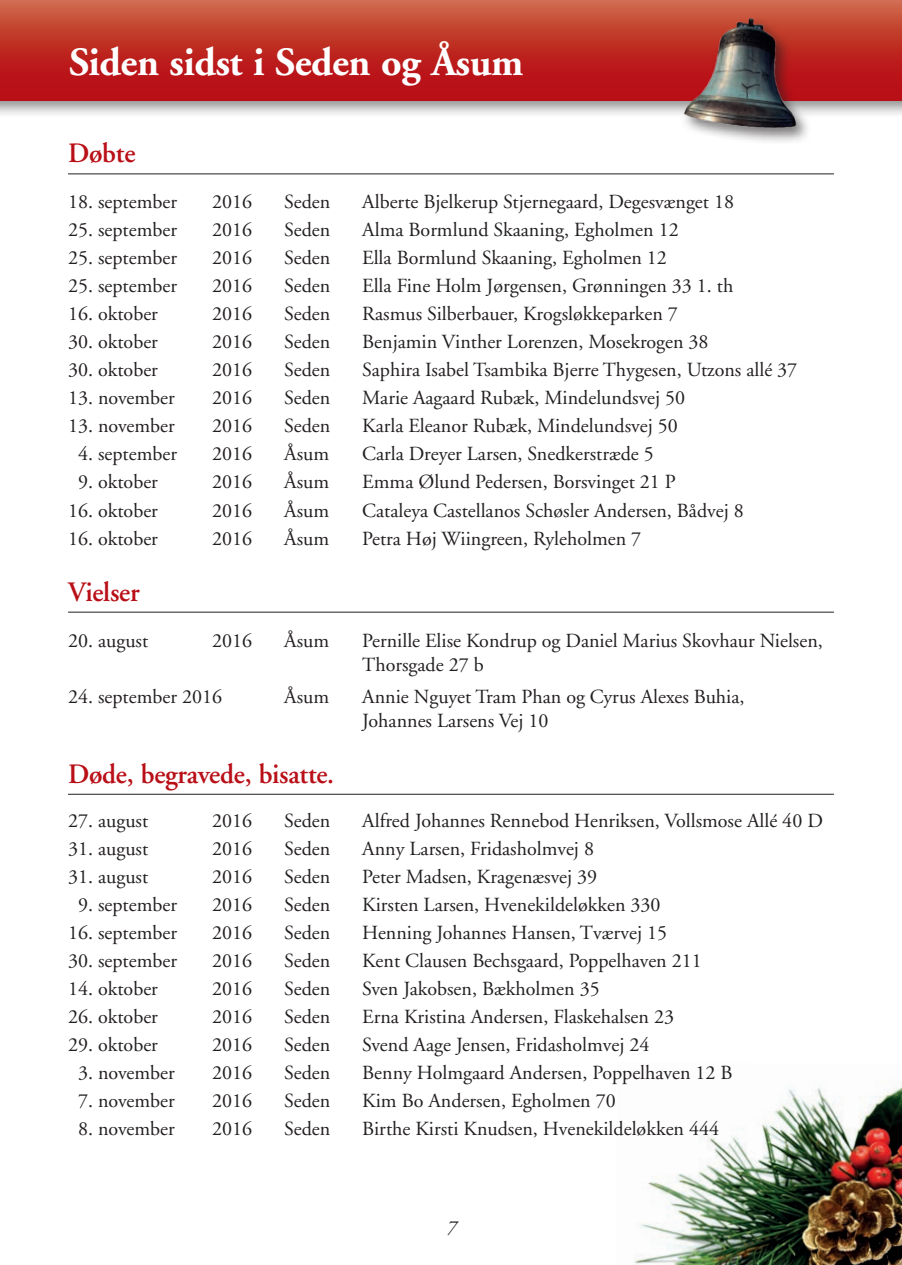
<style>
.page{position:relative;width:902px;height:1265px;background:#fff}
.page>*{position:absolute;margin:0;border:0;box-sizing:border-box;transform-origin:0 0}
.t1{font:700 40px "Adobe Garamond";letter-spacing:-.01em;color:#fff}
.t2{font:600 28px "Adobe Garamond";letter-spacing:-.01em;color:#b90f17}
.t3{font:20px/24px "Adobe Garamond";color:#231f20}
.t4{font:italic 20px "Adobe Garamond";color:#231f20}
</style>
<div class="page">
<img style="left:634px;top:1082px;width:267px;height:182px">
<div style="left:0;top:0;width:901px;height:119px;background:#231f20;opacity:.5"></div>
<svg style="left:0;top:0;width:901px;height:101px"></svg>
<img style="left:678px;top:5px;width:134px;height:135px">
<hr style="left:68px;top:173px;width:765px;height:1px;background:#231f20">
<hr style="left:68px;top:611px;width:765px;height:1px;background:#231f20">
<hr style="left:68px;top:793px;width:765px;height:1px;background:#231f20">
<h1 class="t1" style="left:69px;top:40px;width:456px">Siden sidst i Seden og Åsum</h1>
<h2 class="t2" style="left:68px;top:138px;width:69px">Døbte</h2>
<p class="t3" style="left:68px;top:190px;width:110px">18. september</p>
<p class="t3" style="left:212px;top:190px;width:41px">2016</p>
<p class="t3" style="left:284px;top:190px;width:48px">Seden</p>
<p class="t3" style="left:362px;top:190px;width:373px">Alberte Bjelkerup Stjernegaard, Degesvænget 18</p>
<p class="t3" style="left:68px;top:218px;width:110px">25. september</p>
<p class="t3" style="left:212px;top:218px;width:41px">2016</p>
<p class="t3" style="left:284px;top:218px;width:48px">Seden</p>
<p class="t3" style="left:362px;top:218px;width:318px">Alma Bormlund Skaaning, Egholmen 12</p>
<p class="t3" style="left:68px;top:246px;width:110px">25. september</p>
<p class="t3" style="left:212px;top:246px;width:41px">2016</p>
<p class="t3" style="left:284px;top:246px;width:48px">Seden</p>
<p class="t3" style="left:362px;top:246px;width:306px">Ella Bormlund Skaaning, Egholmen 12</p>
<p class="t3" style="left:68px;top:274px;width:110px">25. september</p>
<p class="t3" style="left:212px;top:274px;width:41px">2016</p>
<p class="t3" style="left:284px;top:274px;width:48px">Seden</p>
<p class="t3" style="left:362px;top:274px;width:372px">Ella Fine Holm Jørgensen, Grønningen 33 1. th</p>
<p class="t3" style="left:68px;top:302px;width:91px">16. oktober</p>
<p class="t3" style="left:212px;top:302px;width:41px">2016</p>
<p class="t3" style="left:284px;top:302px;width:48px">Seden</p>
<p class="t3" style="left:362px;top:302px;width:317px">Rasmus Silberbauer, Krogsløkkeparken 7</p>
<p class="t3" style="left:68px;top:330px;width:91px">30. oktober</p>
<p class="t3" style="left:212px;top:330px;width:41px">2016</p>
<p class="t3" style="left:284px;top:330px;width:48px">Seden</p>
<p class="t3" style="left:362px;top:330px;width:348px">Benjamin Vinther Lorenzen, Mosekrogen 38</p>
<p class="t3" style="left:68px;top:358px;width:91px">30. oktober</p>
<p class="t3" style="left:212px;top:358px;width:41px">2016</p>
<p class="t3" style="left:284px;top:358px;width:48px">Seden</p>
<p class="t3" style="left:362px;top:358px;width:436px">Saphira Isabel Tsambika Bjerre Thygesen, Utzons allé 37</p>
<p class="t3" style="left:68px;top:386px;width:108px">13. november</p>
<p class="t3" style="left:212px;top:386px;width:41px">2016</p>
<p class="t3" style="left:284px;top:386px;width:48px">Seden</p>
<p class="t3" style="left:362px;top:386px;width:324px">Marie Aagaard Rubæk, Mindelundsvej 50</p>
<p class="t3" style="left:68px;top:414px;width:108px">13. november</p>
<p class="t3" style="left:212px;top:414px;width:41px">2016</p>
<p class="t3" style="left:284px;top:414px;width:48px">Seden</p>
<p class="t3" style="left:362px;top:414px;width:317px">Karla Eleanor Rubæk, Mindelundsvej 50</p>
<p class="t3" style="left:78px;top:442px;width:100px">4. september</p>
<p class="t3" style="left:212px;top:442px;width:41px">2016</p>
<p class="t3" style="left:284px;top:442px;width:46px">Åsum</p>
<p class="t3" style="left:362px;top:442px;width:293px">Carla Dreyer Larsen, Snedkerstræde 5</p>
<p class="t3" style="left:78px;top:470px;width:81px">9. oktober</p>
<p class="t3" style="left:212px;top:470px;width:41px">2016</p>
<p class="t3" style="left:284px;top:470px;width:46px">Åsum</p>
<p class="t3" style="left:362px;top:470px;width:315px">Emma Ølund Pedersen, Borsvinget 21 P</p>
<p class="t3" style="left:68px;top:498px;width:91px">16. oktober</p>
<p class="t3" style="left:212px;top:498px;width:41px">2016</p>
<p class="t3" style="left:284px;top:498px;width:46px">Åsum</p>
<p class="t3" style="left:362px;top:498px;width:383px">Cataleya Castellanos Schøsler Andersen, Bådvej 8</p>
<p class="t3" style="left:68px;top:526px;width:91px">16. oktober</p>
<p class="t3" style="left:212px;top:526px;width:41px">2016</p>
<p class="t3" style="left:284px;top:526px;width:46px">Åsum</p>
<p class="t3" style="left:362px;top:526px;width:280px">Petra Høj Wiingreen, Ryleholmen 7</p>
<h2 class="t2" style="left:68px;top:576px;width:73px">Vielser</h2>
<p class="t3" style="left:68px;top:628px;width:82px">20. august</p>
<p class="t3" style="left:212px;top:628px;width:41px">2016</p>
<p class="t3" style="left:284px;top:628px;width:46px">Åsum</p>
<p class="t3" style="left:362px;top:628px;width:462px">Pernille Elise Kondrup og Daniel Marius Skovhaur Nielsen,<br>Thorsgade 27 b</p>
<p class="t3" style="left:68px;top:684px;width:155px">24. september 2016</p>
<p class="t3" style="left:284px;top:684px;width:46px">Åsum</p>
<p class="t3" style="left:362px;top:684px;width:384px">Annie Nguyet Tram Phan og Cyrus Alexes Buhia,<br>Johannes Larsens Vej 10</p>
<h2 class="t2" style="left:68px;top:758px;width:268px">Døde, begravede, bisatte.</h2>
<p class="t3" style="left:68px;top:808px;width:82px">27. august</p>
<p class="t3" style="left:212px;top:808px;width:41px">2016</p>
<p class="t3" style="left:284px;top:808px;width:48px">Seden</p>
<p class="t3" style="left:362px;top:808px;width:462px">Alfred Johannes Rennebod Henriksen, Vollsmose Allé 40 D</p>
<p class="t3" style="left:68px;top:836px;width:82px">31. august</p>
<p class="t3" style="left:212px;top:836px;width:41px">2016</p>
<p class="t3" style="left:284px;top:836px;width:48px">Seden</p>
<p class="t3" style="left:362px;top:836px;width:233px">Anny Larsen, Fridasholmvej 8</p>
<p class="t3" style="left:68px;top:864px;width:82px">31. august</p>
<p class="t3" style="left:212px;top:864px;width:41px">2016</p>
<p class="t3" style="left:284px;top:864px;width:48px">Seden</p>
<p class="t3" style="left:362px;top:864px;width:236px">Peter Madsen, Kragenæsvej 39</p>
<p class="t3" style="left:78px;top:892px;width:100px">9. september</p>
<p class="t3" style="left:212px;top:892px;width:41px">2016</p>
<p class="t3" style="left:284px;top:892px;width:48px">Seden</p>
<p class="t3" style="left:362px;top:892px;width:300px">Kirsten Larsen, Hvenekildeløkken 330</p>
<p class="t3" style="left:68px;top:920px;width:110px">16. september</p>
<p class="t3" style="left:212px;top:920px;width:41px">2016</p>
<p class="t3" style="left:284px;top:920px;width:48px">Seden</p>
<p class="t3" style="left:362px;top:920px;width:306px">Henning Johannes Hansen, Tværvej 15</p>
<p class="t3" style="left:68px;top:948px;width:110px">30. september</p>
<p class="t3" style="left:212px;top:948px;width:41px">2016</p>
<p class="t3" style="left:284px;top:948px;width:48px">Seden</p>
<p class="t3" style="left:362px;top:948px;width:341px">Kent Clausen Bechsgaard, Poppelhaven 211</p>
<p class="t3" style="left:68px;top:976px;width:91px">14. oktober</p>
<p class="t3" style="left:212px;top:976px;width:41px">2016</p>
<p class="t3" style="left:284px;top:976px;width:48px">Seden</p>
<p class="t3" style="left:362px;top:976px;width:239px">Sven Jakobsen, Bækholmen 35</p>
<p class="t3" style="left:68px;top:1004px;width:91px">26. oktober</p>
<p class="t3" style="left:212px;top:1004px;width:41px">2016</p>
<p class="t3" style="left:284px;top:1004px;width:48px">Seden</p>
<p class="t3" style="left:362px;top:1004px;width:313px">Erna Kristina Andersen, Flaskehalsen 23</p>
<p class="t3" style="left:68px;top:1032px;width:91px">29. oktober</p>
<p class="t3" style="left:212px;top:1032px;width:41px">2016</p>
<p class="t3" style="left:284px;top:1032px;width:48px">Seden</p>
<p class="t3" style="left:362px;top:1032px;width:289px">Svend Aage Jensen, Fridasholmvej 24</p>
<p class="t3" style="left:78px;top:1060px;width:98px">3. november</p>
<p class="t3" style="left:212px;top:1060px;width:41px">2016</p>
<p class="t3" style="left:284px;top:1060px;width:48px">Seden</p>
<p class="t3" style="left:362px;top:1060px;width:372px">Benny Holmgaard Andersen, Poppelhaven 12 B</p>
<p class="t3" style="left:78px;top:1088px;width:98px">7. november</p>
<p class="t3" style="left:212px;top:1088px;width:41px">2016</p>
<p class="t3" style="left:284px;top:1088px;width:48px">Seden</p>
<p class="t3" style="left:362px;top:1088px;width:255px">Kim Bo Andersen, Egholmen 70</p>
<p class="t3" style="left:78px;top:1116px;width:98px">8. november</p>
<p class="t3" style="left:212px;top:1116px;width:41px">2016</p>
<p class="t3" style="left:284px;top:1116px;width:48px">Seden</p>
<p class="t3" style="left:362px;top:1116px;width:358px">Birthe Kirsti Knudsen, Hvenekildeløkken 444</p>
<p class="t4" style="left:446px;top:1216px;width:11px">7</p>
</div>
